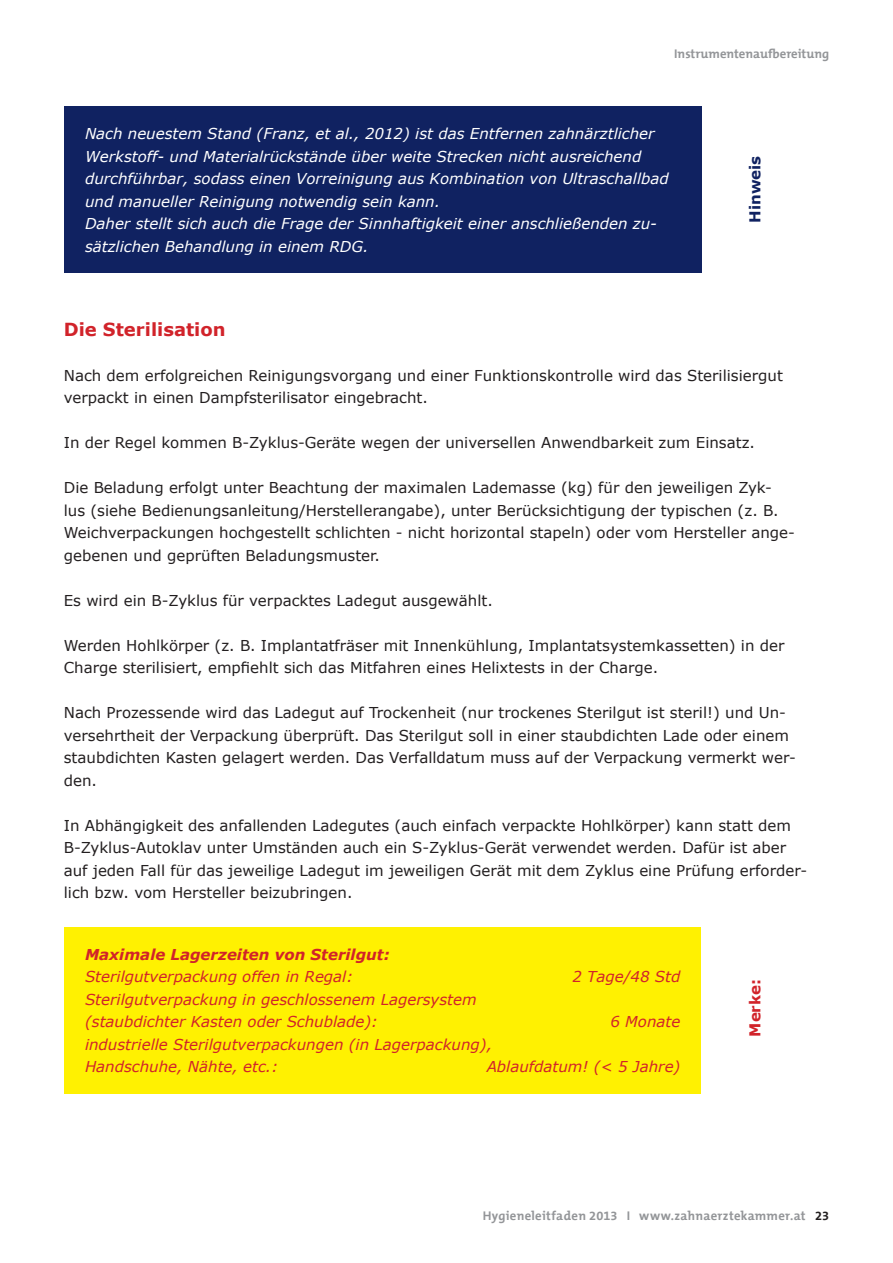
<style>
.page{position:relative;width:893px;height:1263px;background:#fff}
.page>*{position:absolute;margin:0;border:0;box-sizing:border-box;transform-origin:0 0}
.Zwischentitel{font:700 18px "Verdana";color:#d1232a}
.Fließtext{font:15px/22.5px "Verdana";color:#231f20}
.Fließtext-2{font:italic 15px/22.5px "Verdana";color:#fff}
.Fließtext-3{font:italic 15px "Verdana";color:#d1232a}
.Fließtext-4{font:italic 700 15px "Verdana";color:#d1232a}
.Fließtext_fett{font:700 15px "Verdana";color:#102261}
.Fließtext_fett-2{font:700 15px "Verdana";color:#d1232a}
.t1{font:700 12.75px "The Mix B7";letter-spacing:.015em;color:#939598}
.s1{color:#231f20}
</style>
<div class="page">
<div style="left:64px;top:106px;width:638px;height:167px;background:#102261"></div>
<div style="left:64px;top:927px;width:638px;height:166px;background:#fff101"></div>
<p class="t1" style="left:674px;top:47px;width:156px">Instrumentenaufbereitung</p>
<p class="Fließtext-2" style="left:85px;top:122px;width:585px">Nach neuestem Stand (Franz, et al., 2012) ist das Entfernen zahnärztlicher Werkstoff- und Materialrückstände über weite Strecken nicht ausreichend durchführbar, sodass einen Vorreinigung aus Kombination von Ultraschallbad und manueller Reinigung notwendig sein kann.</p>
<p class="Fließtext-2" style="left:85px;top:212px;width:573px">Daher stellt sich auch die Frage der Sinnhaftigkeit einer anschließenden zu&shy;sätzlichen Behandlung in einem RDG.</p>
<p class="Fließtext_fett" style="left:744px;top:223px;width:69px;rotate:-90deg">Hinweis</p>
<p class="Zwischentitel" style="left:64px;top:316px;width:163px">Die Sterilisation</p>
<p class="Fließtext" style="left:64px;top:364px;width:721px">Nach dem erfolgreichen Reinigungsvorgang und einer Funktionskontrolle wird das Sterilisiergut verpackt in einen Dampfsterilisator eingebracht.</p>
<p class="Fließtext" style="left:64px;top:431px;width:693px">In der Regel kommen B-Zyklus-Geräte wegen der universellen Anwendbarkeit zum Einsatz.</p>
<p class="Fließtext" style="left:64px;top:476px;width:733px">Die Beladung erfolgt unter Beachtung der maximalen Lademasse (kg) für den jeweiligen Zyk&shy;lus (siehe Bedienungsanleitung/Herstellerangabe), unter Berücksichtigung der typischen (z. B.<br>Weichverpackungen hochgestellt schlichten - nicht horizontal stapeln) oder vom Hersteller ange&shy;gebenen und geprüften Beladungsmuster.</p>
<p class="Fließtext" style="left:64px;top:589px;width:431px">Es wird ein B-Zyklus für verpacktes Ladegut ausgewählt.</p>
<p class="Fließtext" style="left:64px;top:634px;width:722px">Werden Hohlkörper (z. B. Implantatfräser mit Innenkühlung, Implantatsystemkassetten) in der<br>Charge sterilisiert, empfiehlt sich das Mitfahren eines Helixtests in der Charge.</p>
<p class="Fließtext" style="left:64px;top:701px;width:734px">Nach Prozessende wird das Ladegut auf Trockenheit (nur trockenes Sterilgut ist steril!) und Un&shy;versehrtheit der Verpackung überprüft. Das Sterilgut soll in einer staubdichten Lade oder einem staubdichten Kasten gelagert werden. Das Verfalldatum muss auf der Verpackung vermerkt wer&shy;den.</p>
<p class="Fließtext" style="left:64px;top:814px;width:745px">In Abhängigkeit des anfallenden Ladegutes (auch einfach verpackte Hohlkörper) kann statt dem B-Zyklus-Autoklav unter Umständen auch ein S-Zyklus-Gerät verwendet werden. Dafür ist aber auf jeden Fall für das jeweilige Ladegut im jeweiligen Gerät mit dem Zyklus eine Prüfung erforder&shy;lich bzw. vom Hersteller beizubringen.</p>
<p class="Fließtext-4" style="left:85px;top:943px;width:306px">Maximale Lagerzeiten von Sterilgut:</p>
<p class="Fließtext-3" style="left:85px;top:966px;width:270px">Sterilgutverpackung offen in Regal:</p>
<p class="Fließtext-3" style="left:572px;top:966px;width:110px">2 Tage/48 Std</p>
<p class="Fließtext-3" style="left:85px;top:989px;width:393px">Sterilgutverpackung in geschlossenem Lagersystem</p>
<p class="Fließtext-3" style="left:85px;top:1011px;width:295px">(staubdichter Kasten oder Schublade):</p>
<p class="Fließtext-3" style="left:610px;top:1011px;width:71px">6 Monate</p>
<p class="Fließtext-3" style="left:85px;top:1034px;width:409px">industrielle Sterilgutverpackungen (in Lagerpackung),</p>
<p class="Fließtext-3" style="left:85px;top:1056px;width:195px">Handschuhe, Nähte, etc.:</p>
<p class="Fließtext-3" style="left:487px;top:1056px;width:195px">Ablaufdatum! (&lt; 5 Jahre)</p>
<p class="Fließtext_fett-2" style="left:744px;top:1037px;width:59px;rotate:-90deg">Merke:</p>
<p class="t1" style="left:483px;top:1209px;width:348px">Hygieneleitfaden 2013 I www.zahnaerztekammer.at <span class="s1">23</span></p>
</div>
